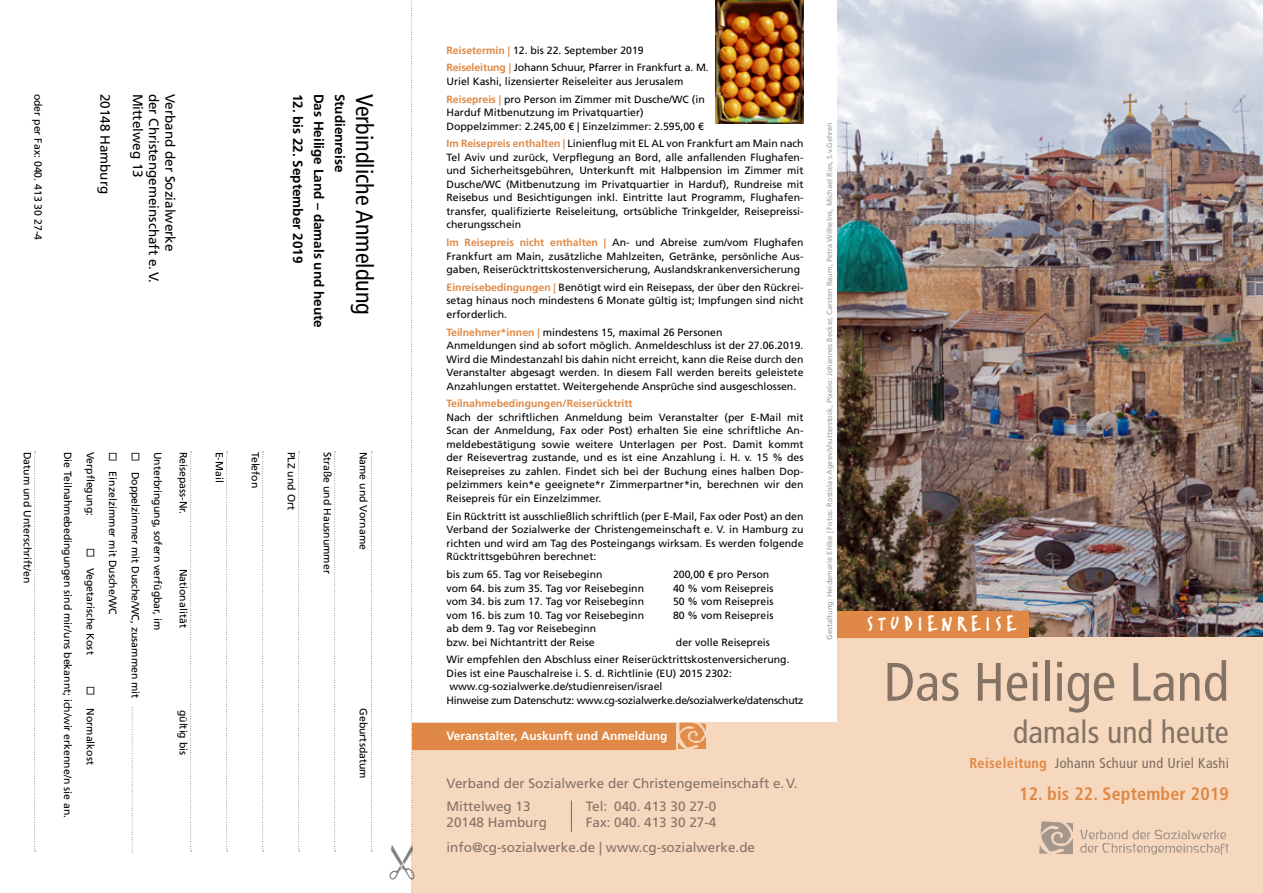
<style>
.page{position:relative;width:1263px;height:893px;background:#fff}
.page>*{position:absolute;margin:0;border:0;box-sizing:border-box;transform-origin:0 0}
.t1{font:condensed 54px "Frutiger";letter-spacing:.005em;color:#847365}
.t2{font:condensed 31.5px "Frutiger";letter-spacing:.005em;color:#847365}
.t3{font:condensed 24px "Frutiger";color:#000}
.t4{font:24px "Erikrighthand";letter-spacing:.2em;color:#fff}
.t5{font:700 condensed 18px "Frutiger";letter-spacing:.01em;color:#e08845}
.t6{font:condensed 14.25px "Frutiger";letter-spacing:.025em;color:#7c6c5f}
.t7{font:13.5px/23px "Frutiger";color:#847365}
.t8{font:13.5px "Frutiger";color:#000}
.t9{font:700 13.5px "Frutiger";color:#000}
.t10{font:700 12px "Frutiger";color:#fff}
.t11{font:10.5px/13.5px "Frutiger";color:#000}
.t12{font:700 10.5px "Frutiger";color:#e08845}
.t13{font:7.5px "Frutiger";color:#9c9e9f}
.s1{font-weight:700;color:#e08845}
</style>
<div class="page">
<img style="left:838px;top:0;width:425px;height:638px">
<div style="left:838px;top:638px;width:425px;height:255px;background:#f6d8bf"></div>
<div style="left:412px;top:723px;width:430px;height:170px;background:#f6d8bf"></div>
<hr style="left:571px;top:800px;width:1px;height:32px;background:#847365">
<img style="left:679px;top:723px;width:27px;height:26px">
<div style="left:412px;top:723px;width:264px;height:27px;background:#e08845"></div>
<div style="left:838px;top:611px;width:191px;height:27px;background:#e08845"></div>
<svg style="left:371px;top:452px;width:1px;height:400px"></svg>
<svg style="left:334px;top:452px;width:2px;height:400px"></svg>
<svg style="left:298px;top:452px;width:2px;height:400px"></svg>
<svg style="left:262px;top:452px;width:2px;height:400px"></svg>
<svg style="left:226px;top:452px;width:2px;height:400px"></svg>
<svg style="left:190px;top:452px;width:2px;height:400px"></svg>
<svg style="left:132px;top:708px;width:1px;height:144px"></svg>
<svg style="left:34px;top:452px;width:2px;height:400px"></svg>
<img style="left:715px;top:0;width:89px;height:123px">
<img style="left:1039px;top:822px;width:33px;height:32px">
<svg style="left:1080px;top:830px;width:149px;height:25px"></svg>
<svg style="left:411px;top:0;width:3px;height:892px"></svg>
<p class="t8" style="left:162px;top:94px;width:191px;rotate:90deg">der Christengemeinschaft e.V.</p>
<p class="t8" style="left:178px;top:94px;width:159px;rotate:90deg">Verband der Sozialwerke</p>
<p class="t11" style="left:45px;top:94px;width:148px;rotate:90deg">oder per Fax: 040. 413 30 27-4</p>
<p class="t8" style="left:113px;top:94px;width:102px;rotate:90deg">20148 Hamburg</p>
<p class="t8" style="left:146px;top:94px;width:86px;rotate:90deg">Mittelweg 13</p>
<p class="t9" style="left:306px;top:94px;width:171px;rotate:90deg">12. bis 22. September 2019</p>
<p class="t9" style="left:327px;top:94px;width:236px;rotate:90deg">Das Heilige Land – damals und heute</p>
<p class="t9" style="left:348px;top:94px;width:80px;rotate:90deg">Studienreise</p>
<h3 class="t3" style="left:378px;top:94px;width:223px;rotate:90deg">Verbindliche Anmeldung</h3>
<p class="t11" style="left:34px;top:452px;width:133px;rotate:90deg">Datum und Unterschrift/en</p>
<p class="t11" style="left:75px;top:452px;width:368px;rotate:90deg">Die Teilnahmebedingungen sind mir/uns bekannt; ich/wir erkenne/n sie an.</p>
<p class="t11" style="left:124px;top:452px;width:164px;line-height:22.5px;rotate:90deg">◻ Einzelzimmer mit Dusche/WC<br>Verpflegung:</p>
<p class="t11" style="left:97px;top:548px;width:108px;rotate:90deg">◻ Vegetarische Kost</p>
<p class="t11" style="left:97px;top:685px;width:81px;rotate:90deg">◻ Normalkost</p>
<p class="t11" style="left:169px;top:471px;width:228px;line-height:22.5px;text-indent:-20px;rotate:90deg">Unterbringung, sofern verfügbar, im<br>Doppelzimmer mit Dusche/WC, zusammen mit</p>
<p class="t11" style="left:190px;top:452px;width:64px;rotate:90deg">Reisepass-Nr.</p>
<p class="t11" style="left:226px;top:452px;width:32px;rotate:90deg">E-Mail</p>
<p class="t11" style="left:262px;top:452px;width:38px;rotate:90deg">Telefon</p>
<p class="t11" style="left:298px;top:452px;width:60px;rotate:90deg">PLZ und Ort</p>
<p class="t11" style="left:334px;top:452px;width:123px;rotate:90deg">Straße und Hausnummer</p>
<p class="t11" style="left:190px;top:569px;width:60px;rotate:90deg">Nationalität</p>
<p class="t11" style="left:190px;top:710px;width:47px;rotate:90deg">gültig bis</p>
<p class="t11" style="left:370px;top:452px;width:100px;rotate:90deg">Name und Vorname</p>
<p class="t11" style="left:370px;top:708px;width:72px;rotate:90deg">Geburtsdatum</p>
<p class="t11" style="left:446px;top:41px;width:264px;line-height:17.7px"><span class="s1">Reisetermin |</span> 12. bis 22. September 2019<br><span class="s1">Reiseleitung |</span> Johann Schuur, Pfarrer in Frankfurt a. M.</p>
<p class="t11" style="left:446px;top:72px;width:260px;line-height:17.7px">Uriel Kashi, lizensierter Reiseleiter aus Jerusalem<br><span class="s1">Reisepreis |</span> pro Person im Zimmer mit Dusche/WC (in</p>
<p class="t11" style="left:446px;top:106px;width:259px">Harduf Mitbenutzung im Privatquartier)<br>Doppelzimmer: 2.245,00 € | Einzelzimmer: 2.595,00 €</p>
<p class="t11" style="left:446px;top:137px;width:359px;text-align:justify"><span class="s1">Im Reisepreis enthalten |</span> Linienflug mit EL AL von Frankfurt am Main nach Tel Aviv und zurück, Verpflegung an Bord, alle anfallenden Flughafen&shy;und Sicherheitsgebü hren, Unterkunft mit Halbpension im Zimmer mit Dusche/WC (Mitbenutzung im Privatquartier in Harduf), Rundreise mit Reisebus und Besichtigungen inkl. Eintritte laut Programm, Flughafen&shy;transfer, qualifizierte Reiseleitung, ortsübliche Trinkgelder, Reisepreissi&shy;cherungsschein</p>
<p class="t11" style="left:446px;top:236px;width:359px;text-align:justify"><span class="s1">Im Reisepreis nicht enthalten |</span> An- und Abreise zum/vom Flughafen Frankfurt am Main, zusätzliche Mahlzeiten, Getränke, persönliche Aus&shy;gaben, Reiserücktrittskostenversicherung, Auslandskrankenversicherung</p>
<p class="t11" style="left:446px;top:281px;width:359px;text-align:justify"><span class="s1">Einreisebedingungen |</span> Benötigt wird ein Reisepass, der über den Rückrei&shy;setag hinaus noch mindestens 6 Monate gültig ist; Impfungen sind nicht erforderlich.</p>
<p class="t11" style="left:446px;top:325px;width:359px"><span class="s1">Teilnehmer*innen |</span> mindestens 15, maximal 26 Personen<br>Anmeldungen sind ab sofort möglich. Anmeldeschluss ist der 27.06.2019.<br>Wird die Mindestanzahl bis dahin nicht erreicht, kann die Reise durch den Veranstalter abgesagt werden. In diesem Fall werden bereits geleistete Anzahlungen erstattet. Weitergehende Ansprüche sind ausgeschlossen.</p>
<p class="t12" style="left:446px;top:398px;width:188px">Teilnahmebedingungen/Reiserücktritt</p>
<p class="t11" style="left:446px;top:411px;width:359px;text-align:justify">Nach der schriftlichen Anmeldung beim Veranstalter (per E-Mail mit Scan der Anmeldung, Fax oder Post) erhalten Sie eine schriftliche An&shy;meldebestätigung sowie weitere Unterlagen per Post. Damit kommt der Reisevertrag zustande, und es ist eine Anzahlung i. H. v. 15 % des Reisepreises zu zahlen. Findet sich bei der Buchung eines halben Dop&shy;pelzimmers kein*e geeignete*r Zimmerpartner*in, berechnen wir den Reisepreis für ein Einzelzimmer.</p>
<p class="t11" style="left:446px;top:509px;width:359px;text-align:justify">Ein Rücktritt ist ausschließlich schriftlich (per E-Mail, Fax oder Post) an den Verband der Sozialwerke der Christengemeinschaft e. V. in Hamburg zu richten und wird am Tag des Posteingangs wirksam. Es werden folgende Rücktrittsgebühren berechnet:</p>
<p class="t11" style="left:446px;top:568px;width:158px">bis zum 65. Tag vor Reisebeginn</p>
<p class="t11" style="left:673px;top:568px;width:98px">200,00 € pro Person</p>
<p class="t11" style="left:446px;top:581px;width:199px">vom 64. bis zum 35. Tag vor Reisebeginn</p>
<p class="t11" style="left:673px;top:581px;width:102px">40 % vom Reisepreis</p>
<p class="t11" style="left:446px;top:595px;width:199px">vom 34. bis zum 17. Tag vor Reisebeginn</p>
<p class="t11" style="left:673px;top:595px;width:102px">50 % vom Reisepreis</p>
<p class="t11" style="left:446px;top:608px;width:199px">vom 16. bis zum 10. Tag vor Reisebeginn</p>
<p class="t11" style="left:673px;top:608px;width:102px">80 % vom Reisepreis</p>
<p class="t11" style="left:446px;top:622px;width:151px">ab dem 9. Tag vor Reisebeginn bzw. bei Nichtantritt der Reise</p>
<p class="t11" style="left:446px;top:633px;width:345px;line-height:17.7px;text-indent:229px">der volle Reisepreis<br>Wir empfehlen den Abschluss einer Reiserücktrittskostenversicherung.</p>
<p class="t11" style="left:446px;top:666px;width:358px">Dies ist eine Pauschalreise i. S. d. Richtlinie (EU) 2015 2302: www.cg-sozialwerke.de/studienreisen/israel<br>Hinweise zum Datenschutz: www.cg-sozialwerke.de/sozialwerke/datenschutz</p>
<p class="t10" style="left:446px;top:728px;width:222px">Veranstalter, Auskunft und Anmeldung</p>
<p class="t7" style="left:586px;top:772px;width:213px;text-indent:-139px">Verband der Sozialwerke der Christengemeinschaft e.V.<br>Tel: 040. 413 30 27-0</p>
<p class="t7" style="left:446px;top:809px;width:310px;line-height:25.3px;text-indent:139px">Fax: 040. 413 30 27-4 info@cg-sozialwerke.de | www.cg-sozialwerke.de</p>
<p class="t7" style="left:446px;top:798px;width:102px;line-height:16.2px">Mittelweg 13<br>20148 Hamburg</p>
<p class="t13" style="left:825px;top:640px;width:519px;rotate:-90deg">Gestaltung: Heidemarie Ehlke | Fotos: Rostislav Ageev/shutterstock, Pixelio: Johannes Becker, Carsten Raum, Petra Wilhelmi, Michael Ries, S.v.Gehren</p>
<h3 class="t4" style="left:867px;top:610px;width:151px">STUDIENREISE</h3>
<h1 class="t1" style="left:884px;top:650px;width:347px">Das Heilige Land</h1>
<h2 class="t2" style="left:1013px;top:713px;width:217px">damals und heute</h2>
<h3 class="t6" style="left:969px;top:755px;width:261px"><span class="s1">Reiseleitung</span> Johann Schuur und Uriel Kashi</h3>
<h3 class="t5" style="left:1019px;top:783px;width:211px">12. bis 22. September 2019</h3>
</div>
